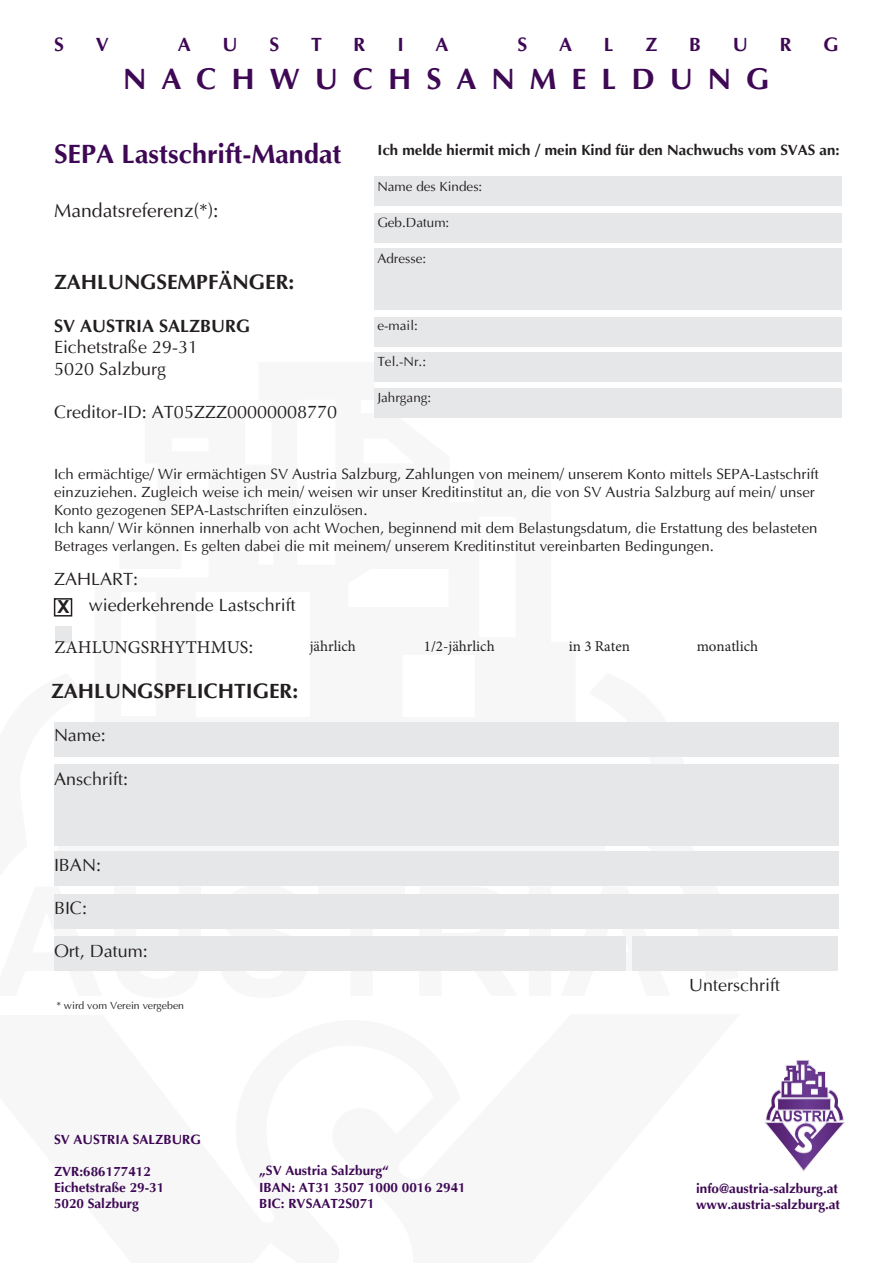
<style>
.page{position:relative;width:893px;height:1263px;background:#fff}
.page>*{position:absolute;margin:0;border:0;box-sizing:border-box;transform-origin:0 0}
.t1{font:700 30px "Ottawa";letter-spacing:.5em;color:#3e0854}
.t2{font:700 27px "Ottawa";color:#3e0854}
.t3{font:700 21px "Ottawa";color:#231f20}
.t4{font:19.5px "Ottawa Plain";color:#231f20}
.t5{font:700 19.5px "Ottawa";color:#3e0854}
.t6{font:18px/21.6px "Ottawa Plain";color:#231f20}
.t7{font:700 18px "Ottawa";color:#231f20}
.t8{font:18px "Minion Pro";color:#231f20}
.t9{font:700 18px "Arial";color:#231f20}
.t10{font:15px/18px "Ottawa Plain";color:#231f20}
.t11{font:700 15px "Ottawa";color:#231f20}
.t12{font:15px "Minion Pro";color:#231f20}
.t13{font:700 13.5px/16.2px "Ottawa";color:#3e0854}
.t14{font:13.5px "Ottawa Plain";color:#231f20}
.t15{font:10.5px "Ottawa Plain";color:#231f20}
.s1{font-family:"Ottawa Plain"}
</style>
<div class="page">
<div style="left:54px;top:723px;width:785px;height:34px;background:#e6e7e9"></div>
<div style="left:54px;top:764px;width:785px;height:81px;background:#e6e7e9"></div>
<div style="left:54px;top:851px;width:785px;height:35px;background:#e6e7e9"></div>
<div style="left:54px;top:894px;width:785px;height:34px;background:#e6e7e9"></div>
<div style="left:54px;top:936px;width:571px;height:35px;background:#e6e7e9"></div>
<div style="left:374px;top:176px;width:468px;height:30px;background:#e6e7e9"></div>
<div style="left:374px;top:213px;width:468px;height:29px;background:#e6e7e9"></div>
<div style="left:374px;top:248px;width:468px;height:61px;background:#e6e7e9"></div>
<div style="left:374px;top:317px;width:468px;height:30px;background:#e6e7e9"></div>
<div style="left:374px;top:352px;width:468px;height:30px;background:#e6e7e9"></div>
<div style="left:374px;top:388px;width:468px;height:30px;background:#e6e7e9"></div>
<svg style="left:764px;top:1060px;width:81px;height:111px"></svg>
<div style="left:632px;top:936px;width:206px;height:35px;background:#e6e7e9"></div>
<div style="left:55px;top:626px;width:17px;height:17px;background:#e6e7e9"></div>
<div style="left:54px;top:598px;width:18px;height:18px;border:2px solid #231f20"></div>
<h3 class="t5" style="left:54px;top:32px;width:11px">S</h3>
<h3 class="t5" style="left:96px;top:32px;width:15px">V</h3>
<h3 class="t5" style="left:178px;top:32px;width:15px">A</h3>
<h3 class="t5" style="left:223px;top:32px;width:17px">U</h3>
<h3 class="t5" style="left:269px;top:32px;width:11px">S</h3>
<h3 class="t5" style="left:311px;top:32px;width:12px">T</h3>
<h3 class="t5" style="left:354px;top:32px;width:13px">R</h3>
<h3 class="t5" style="left:397px;top:32px;width:8px">I</h3>
<h3 class="t5" style="left:436px;top:32px;width:15px">A</h3>
<h3 class="t5" style="left:518px;top:32px;width:11px">S</h3>
<h3 class="t5" style="left:559px;top:32px;width:15px">A</h3>
<h3 class="t5" style="left:604px;top:32px;width:11px">L</h3>
<h3 class="t5" style="left:645px;top:32px;width:13px">Z</h3>
<h3 class="t5" style="left:689px;top:32px;width:13px">B</h3>
<h3 class="t5" style="left:733px;top:32px;width:17px">U</h3>
<h3 class="t5" style="left:780px;top:32px;width:13px">R</h3>
<h3 class="t5" style="left:823px;top:32px;width:17px">G</h3>
<h1 class="t1" style="left:123px;top:61px;width:648px">NACHWUCHSANMELDUNG</h1>
<h2 class="t2" style="left:54px;top:137px;width:289px">SEPA Lastschrift-Mandat</h2>
<h3 class="t4" style="left:54px;top:198px;width:166px">Mandatsreferenz(*):</h3>
<h3 class="t3" style="left:54px;top:268px;width:242px">ZAHLUNGSEMPFÄNGER:</h3>
<p class="t7" style="left:54px;top:314px;width:198px">SV AUSTRIA SALZBURG</p>
<p class="t6" style="left:54px;top:337px;width:146px">Eichetstraße 29-31<br>5020 Salzburg</p>
<p class="t6" style="left:54px;top:401px;width:285px">Creditor-ID: AT05ZZZ00000008770</p>
<p class="t11" style="left:377px;top:140px;width:464px">Ich melde hiermit mich / mein Kind für den Nachwuchs vom SVAS an:</p>
<p class="t14" style="left:377px;top:178px;width:106px">Name des Kindes:</p>
<p class="t14" style="left:377px;top:214px;width:73px">Geb.Datum:</p>
<p class="t14" style="left:377px;top:250px;width:50px">Adresse:</p>
<p class="t14" style="left:377px;top:318px;width:42px">e-mail:</p>
<p class="t14" style="left:377px;top:354px;width:50px">Tel.-Nr.:</p>
<p class="t14" style="left:377px;top:390px;width:55px">Jahrgang:</p>
<p class="t10" style="left:54px;top:465px;width:766px">Ich ermächtige/ Wir ermächtigen SV Austria Salzburg, Zahlungen von meinem/ unserem Konto mittels SEPA-Lastschrift einzuziehen. Zugleich weise ich mein/ weisen wir unser Kreditinstitut an, die von SV Austria Salzburg auf mein/ unser Konto gezogenen SEPA-Lastschriften einzulösen.<br>Ich kann/ Wir können innerhalb von acht Wochen, beginnend mit dem Belastungsdatum, die Erstattung des belasteten Betrages verlangen. Es gelten dabei die mit meinem/ unserem Kreditinstitut vereinbarten Bedingungen.</p>
<p class="t6" style="left:89px;top:566px;width:208px;line-height:26.1px;text-indent:-35px">ZAHLART:<br>wiederkehrende Lastschrift</p>
<p class="t9" style="left:57px;top:594px;width:14px">X</p>
<p class="t8" style="left:55px;top:635px;width:200px">ZAHLUNGSRHYTHMUS<span class="s1">:</span></p>
<p class="t12" style="left:310px;top:636px;width:48px">jährlich</p>
<p class="t12" style="left:424px;top:636px;width:72px">1/2-jährlich</p>
<p class="t12" style="left:569px;top:636px;width:63px">in 3 Raten</p>
<p class="t12" style="left:697px;top:636px;width:63px">monatlich</p>
<h3 class="t3" style="left:51px;top:678px;width:249px">ZAHLUNGSPFLICHTIGER:</h3>
<p class="t6" style="left:54px;top:724px;width:53px">Name:</p>
<p class="t6" style="left:54px;top:768px;width:75px">Anschrift:</p>
<p class="t6" style="left:54px;top:854px;width:48px">IBAN:</p>
<p class="t6" style="left:54px;top:897px;width:34px">BIC:</p>
<p class="t6" style="left:54px;top:940px;width:95px">Ort, Datum:</p>
<p class="t15" style="left:56px;top:999px;width:129px">* wird vom Verein vergeben</p>
<p class="t13" style="left:54px;top:1131px;width:149px">SV AUSTRIA SALZBURG</p>
<p class="t13" style="left:54px;top:1163px;width:112px">ZVR:686177412<br>Eichetstraße 29-31<br>5020 Salzburg</p>
<p class="t13" style="left:259px;top:1162px;width:208px;line-height:16.6px">„SV Austria Salzburg“<br>IBAN: AT31 3507 1000 0016 2941<br>BIC: RVSAAT2S071</p>
<p class="t6" style="left:689px;top:974px;width:92px">Unterschrift</p>
<p class="t13" style="left:696px;top:1180px;width:145px">info@austria-salzburg.at www.austria-salzburg.at</p>
</div>
